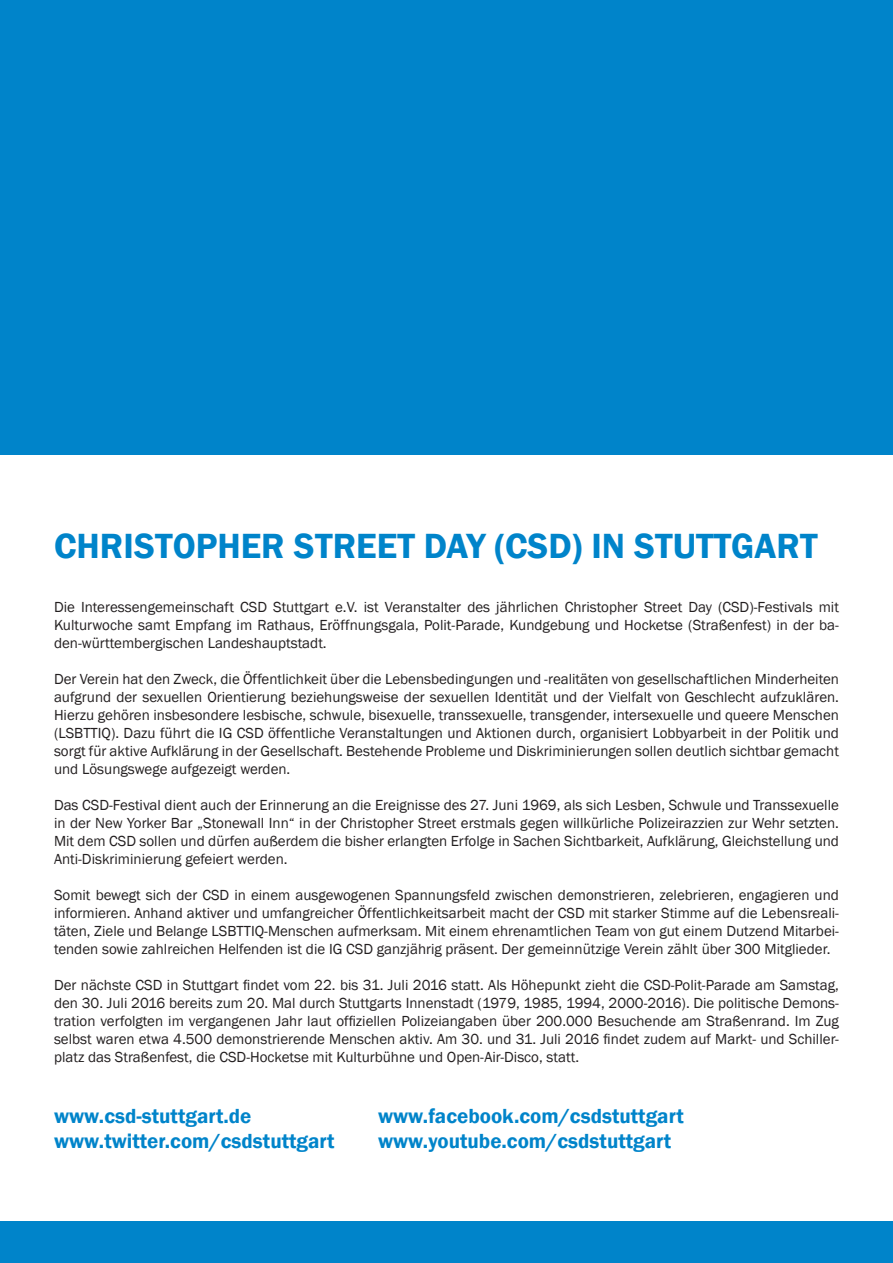
<style>
.page{position:relative;width:893px;height:1263px;background:#fff}
.page>*{position:absolute;margin:0;border:0;box-sizing:border-box;transform-origin:0 0}
.t1{font:600 36px "Franklin Gothic";color:#0084ca}
.t2{font:600 21px "Franklin Gothic";color:#0084ca}
.t3{font:15px/18px "Franklin Gothic";color:#231f20;text-align:justify}
</style>
<div class="page">
<div style="left:0;top:0;width:893px;height:455px;background:#0084ca"></div>
<div style="left:0;top:1221px;width:893px;height:42px;background:#0084ca"></div>
<h1 class="t1" style="left:54px;top:524px;width:765px">CHRISTOPHER STREET DAY (CSD) IN STUTTGART</h1>
<p class="t3" style="left:54px;top:598px;width:786px">Die Interessengemeinschaft CSD Stuttgart e.V. ist Veranstalter des jährlichen Christopher Street Day (CSD)-Festivals mit Kulturwoche samt Empfang im Rathaus, Eröffnungsgala, Polit-Parade, Kundgebung und Hocketse (Straßenfest) in der ba&shy;den-württembergischen Landeshauptstadt.</p>
<p class="t3" style="left:54px;top:670px;width:786px">Der Verein hat den Zweck, die Öffentlichkeit über die Lebensbedingungen und -realitäten von gesellschaftlichen Minderheiten aufgrund der sexuellen Orientierung beziehungsweise der sexuellen Identität und der Vielfalt von Geschlecht aufzuklären.<br>Hierzu gehören insbesondere lesbische, schwule, bisexuelle, transsexuelle, transgender, intersexuelle und queere Menschen (LSBTTIQ). Dazu führt die IG CSD öffentliche Veranstaltungen und Aktionen durch, organisiert Lobbyarbeit in der Politik und sorgt für aktive Aufklärung in der Gesellschaft. Bestehende Probleme und Diskriminierungen sollen deutlich sichtbar gemacht und Lösungswege aufgezeigt werden.</p>
<p class="t3" style="left:54px;top:796px;width:786px">Das CSD-Festival dient auch der Erinnerung an die Ereignisse des 27. Juni 1969, als sich Lesben, Schwule und Transsexuelle in der New Yorker Bar „Stonewall Inn“ in der Christopher Street erstmals gegen willkürliche Polizeirazzien zur Wehr setzten.<br>Mit dem CSD sollen und dürfen außerdem die bisher erlangten Erfolge in Sachen Sichtbarkeit, Aufklärung, Gleichstellung und Anti-Diskriminierung gefeiert werden.</p>
<p class="t3" style="left:54px;top:886px;width:786px">Somit bewegt sich der CSD in einem ausgewogenen Spannungsfeld zwischen demonstrieren, zelebrieren, engagieren und informieren. Anhand aktiver und umfangreicher Öffentlichkeitsarbeit macht der CSD mit starker Stimme auf die Lebensreali&shy;täten, Ziele und Belange LSBTTIQ-Menschen aufmerksam. Mit einem ehrenamtlichen Team von gut einem Dutzend Mitarbei&shy;tenden sowie zahlreichen Helfenden ist die IG CSD ganzjährig präsent. Der gemeinnützige Verein zählt über 300 Mitglieder.</p>
<p class="t3" style="left:54px;top:976px;width:786px">Der nächste CSD in Stuttgart findet vom 22. bis 31. Juli 2016 statt. Als Höhepunkt zieht die CSD-Polit-Parade am Samstag, den 30. Juli 2016 bereits zum 20. Mal durch Stuttgarts Innenstadt (1979, 1985, 1994, 2000-2016). Die politische Demons&shy;tration verfolgten im vergangenen Jahr laut offiziellen Polizeiangaben über 200.000 Besuchende am Straßenrand. Im Zug selbst waren etwa 4.500 demonstrierende Menschen aktiv. Am 30. und 31. Juli 2016 findet zudem auf Markt- und Schiller&shy;platz das Straßenfest, die CSD-Hocketse mit Kulturbühne und Open-Air-Disco, statt.</p>
<h2 class="t2" style="left:54px;top:1103px;width:199px">www.csd-stuttgart.de</h2>
<h2 class="t2" style="left:378px;top:1103px;width:307px">www.facebook.com/csdstuttgart</h2>
<h2 class="t2" style="left:54px;top:1128px;width:282px">www.twitter.com/csdstuttgart</h2>
<h2 class="t2" style="left:378px;top:1128px;width:295px">www.youtube.com/csdstuttgart</h2>
</div>
